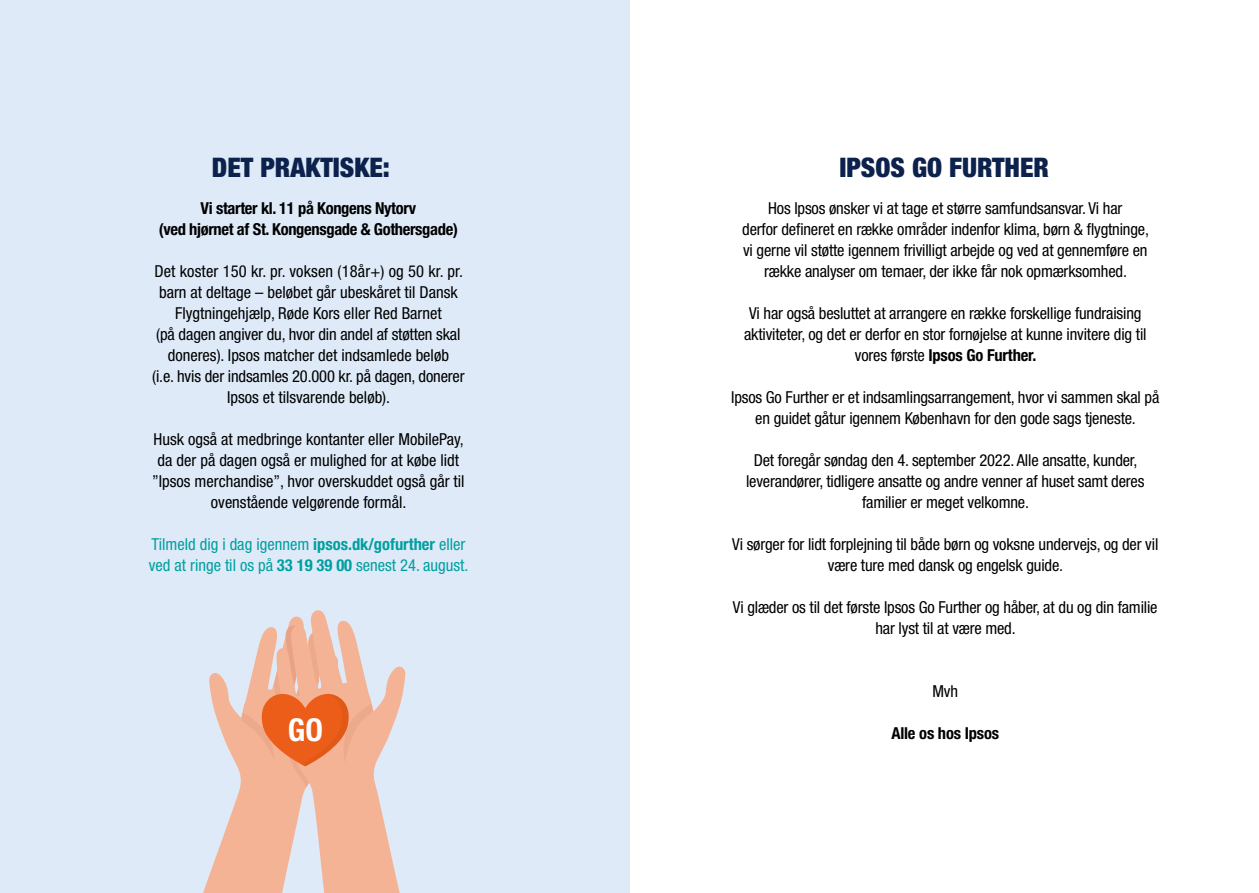
<style>
.page{position:relative;width:1259px;height:893px;background:#fff}
.page>*{position:absolute;margin:0;border:0;box-sizing:border-box;transform-origin:0 0}
.t1{font:700 condensed 31.5px "Helvetica Neue LT Std";color:#fff}
.t2{font:900 condensed 27px "Helvetica Neue LT Std";color:#0c224c}
.t3{font:condensed 16.5px/21px "Helvetica Neue LT Std";letter-spacing:-.01em;color:#000;text-align:center}
.t4{font:condensed 16.5px/21px "Helvetica Neue LT Std";color:#009fa0}
.t5{font:700 condensed 16.5px/21px "Helvetica Neue LT Std";letter-spacing:-.02em;color:#000;text-align:center}
.s1{font-weight:700}
</style>
<div class="page">
<div style="left:0;top:0;width:629px;height:893px;background:#deeaf8"></div>
<svg style="left:203px;top:610px;width:203px;height:283px"></svg>
<h2 class="t2" style="left:212px;top:151px;width:180px">DET PRAKTISKE:</h2>
<h2 class="t2" style="left:839px;top:151px;width:211px">IPSOS GO FURTHER</h2>
<p class="t5" style="left:159px;top:197px;width:301px">Vi starter kl. 11 på Kongens Nytorv<br>(ved hjørnet af St. Kongensgade &amp; Gothersgade)</p>
<p class="t3" style="left:152px;top:260px;width:314px">Det koster 150 kr. pr. voksen (18år+) og 50 kr. pr. barn at deltage – beløbet går ubeskåret til Dansk Flygtningehjælp, Røde Kors eller Red Barnet<br>(på dagen angiver du, hvor din andel af støtten skal doneres). Ipsos matcher det indsamlede beløb<br>(i.e. hvis der indsamles 20.000 kr. på dagen, donerer Ipsos et tilsvarende beløb).</p>
<p class="t3" style="left:152px;top:428px;width:314px">Husk også at medbringe kontanter eller MobilePay, da der på dagen også er mulighed for at købe lidt ”Ipsos merchandise”, hvor overskuddet også går til ovenstående velgørende formål.</p>
<p class="t4" style="left:149px;top:533px;width:321px">Tilmeld dig i dag igennem <span class="s1">ipsos.dk/gofurther</span> eller ved at ringe til os på <span class="s1">33 19 39 00</span> senest 24. august.</p>
<p class="t3" style="left:742px;top:198px;width:408px">Hos Ipsos ønsker vi at tage et større samfundsansvar. Vi har<br>derfor defineret en række områder indenfor klima, børn &amp; flygtninge, vi gerne vil støtte igennem frivilligt arbejde og ved at gennemføre en række analyser om temaer, der ikke får nok opmærksomhed.</p>
<p class="t3" style="left:744px;top:303px;width:404px">Vi har også besluttet at arrangere en række forskellige fundraising aktiviteter, og det er derfor en stor fornøjelse at kunne invitere dig til vores første <span class="s1">Ipsos Go Further.</span></p>
<p class="t3" style="left:731px;top:387px;width:430px">Ipsos Go Further er et indsamlingsarrangement, hvor vi sammen skal på en guidet gåtur igennem København for den gode sags tjeneste.</p>
<p class="t3" style="left:746px;top:450px;width:400px">Det foregår søndag den 4. september 2022. Alle ansatte, kunder, leverandører, tidligere ansatte og andre venner af huset samt deres familier er meget velkomne.</p>
<p class="t3" style="left:732px;top:534px;width:428px">Vi sørger for lidt forplejning til både børn og voksne undervejs, og der vil være ture med dansk og engelsk guide.</p>
<p class="t3" style="left:733px;top:597px;width:426px">Vi glæder os til det første Ipsos Go Further og håber, at du og din familie har lyst til at være med.</p>
<p class="t3" style="left:932px;top:681px;width:27px">Mvh</p>
<h1 class="t1" style="left:288px;top:711px;width:37px">GO</h1>
<p class="t5" style="left:891px;top:722px;width:109px">Alle os hos Ipsos</p>
</div>
